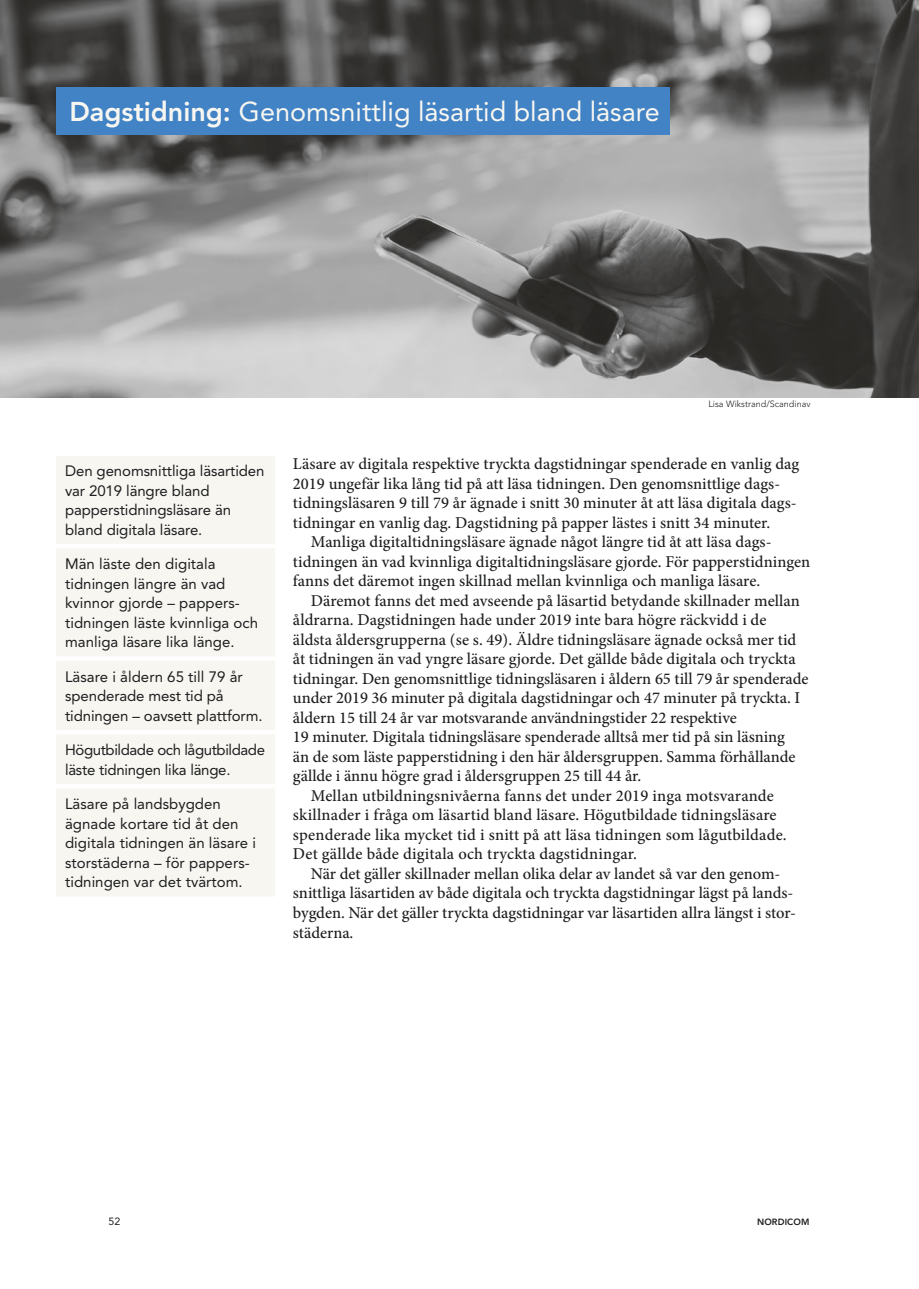
<style>
.page{position:relative;width:919px;height:1289px;background:#fff}
.page>*{position:absolute;margin:0;border:0;box-sizing:border-box;transform-origin:0 0}
.t1{font:27px "Avenir LT Std";color:#f8f6f1}
.t2{font:500 16.5px "Minion Pro";color:#1d1e1f}
.t3{font:15px/19.5px "Avenir LT Std";letter-spacing:.005em;color:#1d1e1f}
.t4{font:15px/19.5px "Avenir LT Std";letter-spacing:-.025em;color:#1d1e1f}
.t5{font:10.5px "Avenir LT Std";color:#1d1e1f}
.t6{font:300 9px "Avenir LT Std";letter-spacing:.005em;color:#1d1e1f}
.t7{font:800 9px "Avenir LT Std";letter-spacing:.01em;color:#1d1e1f}
.s1{font-weight:800}
</style>
<div class="page">
<div style="left:56px;top:456px;width:219px;height:444px;background:#f8f6f1"></div>
<div style="left:56px;top:896px;width:219px;height:5px;background:#fff"></div>
<hr style="left:56px;top:784px;width:219px;height:4px;background:#fff">
<hr style="left:56px;top:730px;width:219px;height:4px;background:#fff">
<div style="left:56px;top:656px;width:219px;height:5px;background:#fff"></div>
<hr style="left:56px;top:544px;width:219px;height:4px;background:#fff">
<img style="left:0;top:0;width:918px;height:398px">
<div style="left:56px;top:87px;width:614px;height:48px;background:#4183c5"></div>
<h1 class="t1" style="left:69px;top:96px;width:592px"><span class="s1">Dagstidning:</span> Genomsnittlig läsartid bland läsare</h1>
<p class="t6" style="left:708px;top:398px;width:104px">Lisa Wikstrand/Scandinav</p>
<p class="t3" style="left:65px;top:461px;width:201px">Den genomsnittliga läsartiden var 2019 längre bland papperstidningsläsare än bland digitala läsare.</p>
<p class="t3" style="left:65px;top:554px;width:194px">Män läste den digitala tidningen längre än vad kvinnor gjorde – pappers&shy;tidningen läste kvinnliga och manliga läsare lika länge.</p>
<p class="t3" style="left:65px;top:667px;width:199px">Läsare i åldern 65 till 79 år spenderade mest tid på tidningen – oavsett plattform.</p>
<p class="t4" style="left:65px;top:740px;width:201px">Högutbildade och lågutbildade läste tidningen lika länge.</p>
<p class="t3" style="left:65px;top:794px;width:192px">Läsare på landsbygden ägnade kortare tid åt den digitala tidningen än läsare i storstäderna – för pappers&shy;tidningen var det tvärtom.</p>
<p class="t2" style="left:293px;top:453px;width:508px">Läsare av digitala respektive tryckta dagstidningar spenderade en vanlig dag</p>
<p class="t2" style="left:293px;top:472px;width:489px">2019 ungefär lika lång tid på att läsa tidningen. Den genomsnittlige dags-</p>
<p class="t2" style="left:293px;top:492px;width:505px">tidningsläsaren 9 till 79 år ägnade i snitt 30 minuter åt att läsa digitala dags-</p>
<p class="t2" style="left:293px;top:511px;width:479px">tidningar en vanlig dag. Dagstidning på papper lästes i snitt 34 minuter.</p>
<p class="t2" style="left:311px;top:531px;width:462px">Manliga digitaltidningsläsare ägnade något längre tid åt att läsa dags-</p>
<p class="t2" style="left:293px;top:550px;width:519px">tidningen än vad kvinnliga digitaltidningsläsare gjorde. För papperstidningen</p>
<p class="t2" style="left:293px;top:570px;width:468px">fanns det däremot ingen skillnad mellan kvinnliga och manliga läsare.</p>
<p class="t2" style="left:311px;top:589px;width:490px">Däremot fanns det med avseende på läsartid betydande skillnader mellan</p>
<p class="t2" style="left:293px;top:609px;width:475px">åldrarna. Dagstidningen hade under 2019 inte bara högre räckvidd i de</p>
<p class="t2" style="left:293px;top:628px;width:505px">äldsta åldersgrupperna (se s. 49). Äldre tidningsläsare ägnade också mer tid</p>
<p class="t2" style="left:293px;top:648px;width:504px">åt tidningen än vad yngre läsare gjorde. Det gällde både digitala och tryckta</p>
<p class="t2" style="left:293px;top:667px;width:517px">tidningar. Den genomsnittlige tidningsläsaren i åldern 65 till 79 år spenderade</p>
<p class="t2" style="left:293px;top:687px;width:509px">under 2019 36 minuter på digitala dagstidningar och 47 minuter på tryckta. I</p>
<p class="t2" style="left:293px;top:706px;width:445px">åldern 15 till 24 år var motsvarande användningstider 22 respektive</p>
<p class="t2" style="left:293px;top:726px;width:493px">19 minuter. Digitala tidningsläsare spenderade alltså mer tid på sin läsning</p>
<p class="t2" style="left:293px;top:745px;width:504px">än de som läste papperstidning i den här åldersgruppen. Samma förhållande</p>
<p class="t2" style="left:293px;top:765px;width:350px">gällde i ännu högre grad i åldersgruppen 25 till 44 år.</p>
<p class="t2" style="left:311px;top:784px;width:464px">Mellan utbildningsnivåerna fanns det under 2019 inga motsvarande</p>
<p class="t2" style="left:293px;top:804px;width:485px">skillnader i fråga om läsartid bland läsare. Högutbildade tidningsläsare</p>
<p class="t2" style="left:293px;top:823px;width:495px">spenderade lika mycket tid i snitt på att läsa tidningen som lågutbildade.</p>
<p class="t2" style="left:293px;top:843px;width:345px">Det gällde både digitala och tryckta dagstidningar.</p>
<p class="t2" style="left:311px;top:862px;width:471px">När det gäller skillnader mellan olika delar av landet så var den genom-</p>
<p class="t2" style="left:293px;top:882px;width:502px">snittliga läsartiden av både digitala och tryckta dagstidningar lägst på lands-</p>
<p class="t2" style="left:293px;top:901px;width:504px">bygden. När det gäller tryckta dagstidningar var läsartiden allra längst i stor-</p>
<p class="t2" style="left:293px;top:921px;width:62px">städerna.</p>
<p class="t5" style="left:108px;top:1214px;width:13px">52</p>
<p class="t7" style="left:757px;top:1216px;width:54px">NORDICOM</p>
</div>
